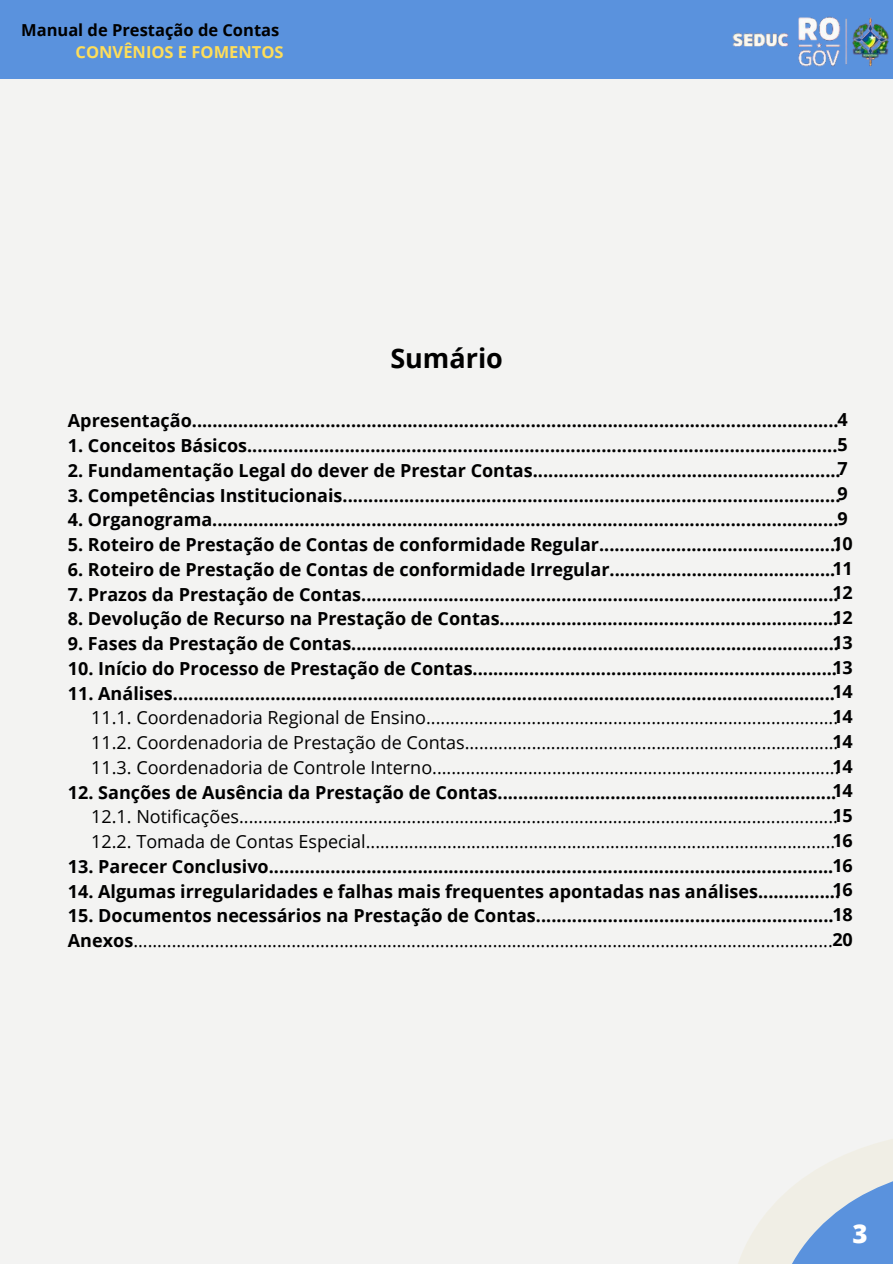
<style>
.page{position:relative;width:893px;height:1264px;background:#fff}
.page>*{position:absolute;margin:0;border:0;box-sizing:border-box;transform-origin:0 0}
.t1{font:700 27px "Open Sans";color:#000}
.t2{font:800 25.95px "Open Sans";color:#fff}
.t3{font:700 18px "Open Sans";color:#000}
.t4{font:18px "Open Sans";color:#000}
.t5{font:700 16.5px "Open Sans";color:#000}
.t6{font:700 16.5px "Open Sans";color:#ffde59}
.s1{font-weight:700}
</style>
<div class="page">
<div style="left:0;top:0;width:892px;height:1263px;background:#f3f3f2"></div>
<svg style="left:739px;top:1139px;width:153px;height:124px"></svg>
<div style="left:0;top:0;width:892px;height:79px;background:#5a92dd"></div>
<img style="left:732px;top:16px;width:157px;height:51px">
<p class="t5" style="left:21px;top:18px;width:260px">Manual de Prestação de Contas</p>
<p class="t6" style="left:76px;top:40px;width:209px">CONVÊNIOS E FOMENTOS</p>
<p class="t1" style="left:390px;top:339px;width:114px">Sumário</p>
<p class="t3" style="left:68px;top:408px;width:781px">Apresentação..............................................................................................................................4</p>
<p class="t3" style="left:68px;top:433px;width:781px">1. Conceitos Básicos...................................................................................................................5</p>
<p class="t3" style="left:68px;top:457px;width:774px">2. Fundamentação Legal do dever de Prestar Contas............................................................</p>
<p class="t3" style="left:68px;top:482px;width:774px">3. Competências Institucionais.................................................................................................</p>
<p class="t3" style="left:68px;top:507px;width:781px">4. Organograma..........................................................................................................................9</p>
<p class="t3" style="left:68px;top:532px;width:773px">5. Roteiro de Prestação de Contas de conformidade Regular...............................................</p>
<p class="t3" style="left:68px;top:556px;width:769px">6. Roteiro de Prestação de Contas de conformidade Irregular............................................</p>
<p class="t3" style="left:68px;top:581px;width:772px">7. Prazos da Prestação de Contas.............................................................................................</p>
<p class="t3" style="left:68px;top:606px;width:772px">8. Devolução de Recurso na Prestação de Contas..................................................................</p>
<p class="t3" style="left:68px;top:631px;width:772px">9. Fases da Prestação de Contas...............................................................................................</p>
<p class="t3" style="left:68px;top:655px;width:770px">10. Início do Processo de Prestação de Contas.......................................................................</p>
<p class="t3" style="left:68px;top:680px;width:786px">11. Análises.................................................................................................................................14</p>
<p class="t4" style="left:91px;top:705px;width:748px">11.1. Coordenadoria Regional de Ensino......................................................................................</p>
<p class="t4" style="left:91px;top:730px;width:748px">11.2. Coordenadoria de Prestação de Contas..............................................................................</p>
<p class="t4" style="left:91px;top:754px;width:749px">11.3. Coordenadoria de Controle Interno.....................................................................................</p>
<p class="t3" style="left:68px;top:779px;width:769px">12. Sanções de Ausência da Prestação de Contas..................................................................</p>
<p class="t4" style="left:91px;top:804px;width:748px">12.1. Notificações.............................................................................................................................</p>
<p class="t4" style="left:91px;top:829px;width:745px">12.2. Tomada de Contas Especial..................................................................................................</p>
<p class="t3" style="left:68px;top:853px;width:786px">13. Parecer Conclusivo..............................................................................................................16</p>
<p class="t3" style="left:68px;top:878px;width:773px">14. Algumas irregularidades e falhas mais frequentes apontadas nas análises................</p>
<p class="t3" style="left:68px;top:903px;width:786px">15. Documentos necessários na Prestação de Contas..........................................................18</p>
<p class="t4" style="left:68px;top:928px;width:786px"><span class="s1">Anexos</span>..................................................................................................................................................<span class="s1">20</span></p>
<p class="t3" style="left:837px;top:456px;width:12px">7</p>
<p class="t3" style="left:837px;top:481px;width:12px">9</p>
<p class="t3" style="left:832px;top:530px;width:22px">10</p>
<p class="t3" style="left:832px;top:555px;width:22px">11</p>
<p class="t3" style="left:832px;top:580px;width:22px">12</p>
<p class="t3" style="left:832px;top:605px;width:22px">12</p>
<p class="t3" style="left:832px;top:629px;width:22px">13</p>
<p class="t3" style="left:832px;top:654px;width:22px">13</p>
<p class="t3" style="left:832px;top:704px;width:22px">14</p>
<p class="t3" style="left:832px;top:728px;width:22px">14</p>
<p class="t3" style="left:832px;top:753px;width:22px">14</p>
<p class="t3" style="left:832px;top:778px;width:22px">14</p>
<p class="t3" style="left:832px;top:803px;width:22px">15</p>
<p class="t3" style="left:832px;top:827px;width:22px">16</p>
<p class="t3" style="left:832px;top:877px;width:22px">16</p>
<p class="t2" style="left:852px;top:1214px;width:17px">3</p>
</div>
